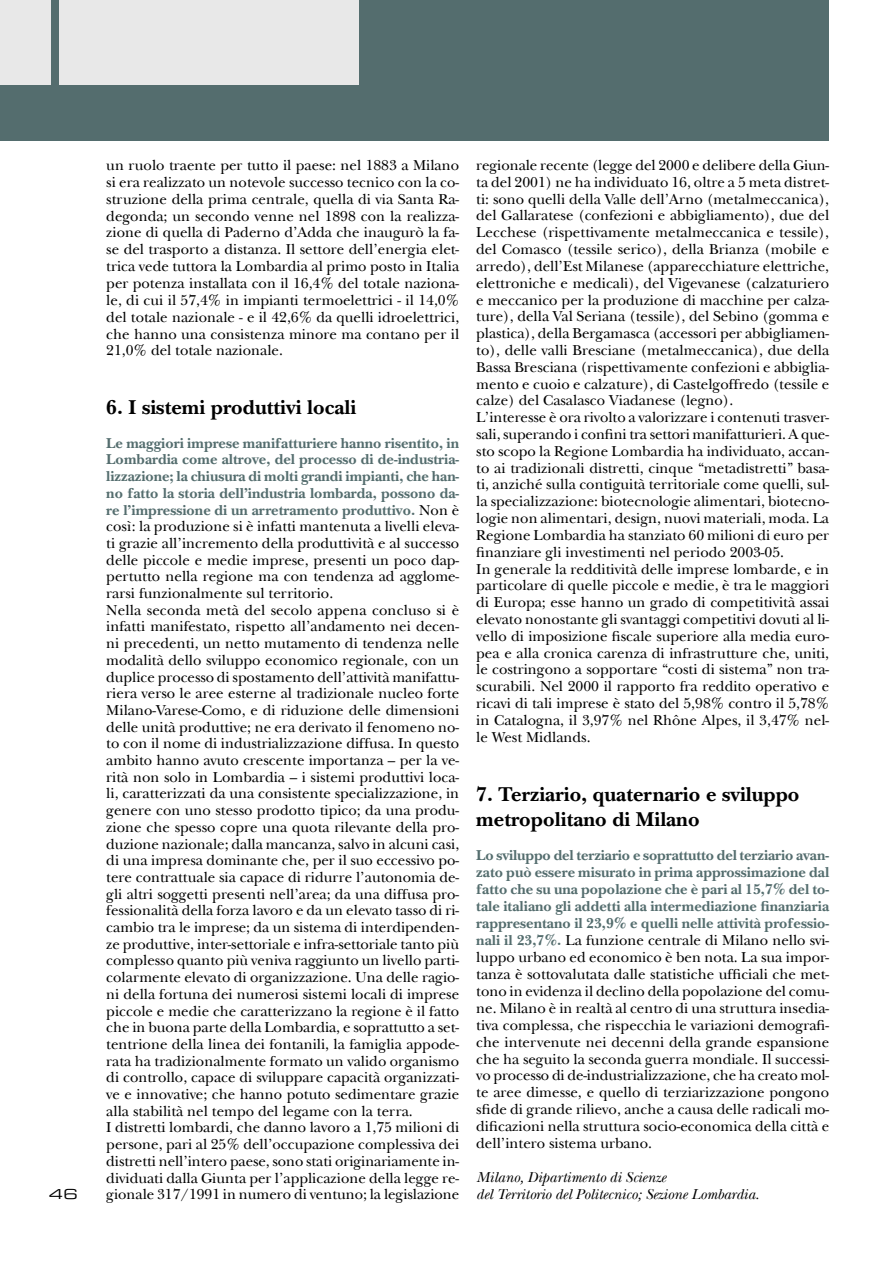
<style>
.page{position:relative;width:893px;height:1263px;background:#fff}
.page>*{position:absolute;margin:0;border:0;box-sizing:border-box;transform-origin:0 0}
.t1{font:700 21px/25.3px "New Baskerville";color:#000}
.t2{font:15px/16.8px "New Baskerville";color:#000;text-align:justify}
.t3{font:italic 15px/17px "New Baskerville";color:#000}
.t4{font:13.5px "Eurostile Extended Two";color:#000;scale:1.11 1}
.s1{font-weight:700;color:#546d6e}
</style>
<div class="page">
<div style="left:0;top:0;width:829px;height:140px;background:#546d6e"></div>
<div style="left:0;top:0;width:51px;height:85px;background:#e8e8e8"></div>
<div style="left:60px;top:0;width:299px;height:85px;background:#e8e8e8"></div>
<p class="t4" style="left:49px;top:1185px;width:28px">46</p>
<p class="t2" style="left:106px;top:157px;width:354px">un ruolo traente per tutto il paese: nel 1883 a Milano si era realizzato un notevole successo tecnico con la co&shy;struzione della prima centrale, quella di via Santa Ra&shy;degonda; un secondo venne nel 1898 con la realizza&shy;zione di quella di Paderno d’Adda che inaugurò la fa&shy;se del trasporto a distanza. Il settore dell’energia elet&shy;trica vede tuttora la Lombardia al primo posto in Italia per potenza installata con il 16,4% del totale naziona&shy;le, di cui il 57,4% in impianti termoelettrici - il 14,0% del totale nazionale - e il 42,6% da quelli idroelettrici, che hanno una consistenza minore ma contano per il 21,0% del totale nazionale.</p>
<h1 class="t1" style="left:106px;top:395px;width:252px">6. I sistemi produttivi locali</h1>
<p class="t2" style="left:106px;top:434px;width:355px;text-align:left"><span class="s1">Le maggiori imprese manifatturiere hanno risentito, in Lombardia come altrove, del processo di de-industria&shy;lizzazione; la chiusura di molti grandi impianti, che han&shy;no fatto la storia dell’industria lombarda, possono da&shy;re l’impressione di un arretramento produttivo.</span> Non è così: la produzione si è infatti mantenuta a livelli eleva&shy;ti grazie all’incremento della produttività e al successo delle piccole e medie imprese, presenti un poco dap&shy;pertutto nella regione ma con tendenza ad agglome&shy;rarsi funzionalmente sul territorio.<br>Nella seconda metà del secolo appena concluso si è infatti manifestato, rispetto all’andamento nei decen&shy;ni precedenti, un netto mutamento di tendenza nelle modalità dello sviluppo economico regionale, con un duplice processo di spostamento dell’attività manifattu&shy;riera verso le aree esterne al tradizionale nucleo forte Milano-Varese-Como, e di riduzione delle dimensioni delle unità produttive; ne era derivato il fenomeno no&shy;to con il nome di industrializzazione diffusa. In questo ambito hanno avuto crescente importanza – per la ve&shy;rità non solo in Lombardia – i sistemi produttivi loca&shy;li, caratterizzati da una consistente specializzazione, in genere con uno stesso prodotto tipico; da una produ&shy;zione che spesso copre una quota rilevante della pro&shy;duzione nazionale; dalla mancanza, salvo in alcuni casi, di una impresa dominante che, per il suo eccessivo po&shy;tere contrattuale sia capace di ridurre l’autonomia de&shy;gli altri soggetti presenti nell’area; da una diffusa pro&shy;fessionalità della forza lavoro e da un elevato tasso di ri&shy;cambio tra le imprese; da un sistema di interdipenden&shy;ze produttive, inter-settoriale e infra-settoriale tanto più complesso quanto più veniva raggiunto un livello parti&shy;colarmente elevato di organizzazione. Una delle ragio&shy;ni della fortuna dei numerosi sistemi locali di imprese piccole e medie che caratterizzano la regione è il fatto che in buona parte della Lombardia, e soprattutto a set&shy;tentrione della linea dei fontanili, la famiglia appode&shy;rata ha tradizionalmente formato un valido organismo di controllo, capace di sviluppare capacità organizzati&shy;ve e innovative; che hanno potuto sedimentare grazie alla stabilità nel tempo del legame con la terra.<br>I distretti lombardi, che danno lavoro a 1,75 milioni di persone, pari al 25% dell’occupazione complessiva dei distretti nell’intero paese, sono stati originariamente in&shy;dividuati dalla Giunta per l’applicazione della legge re&shy;gionale 317/1991 in numero di ventuno; la legislazione</p>
<p class="t2" style="left:476px;top:157px;width:355px;text-align:left">regionale recente (legge del 2000 e delibere della Giun&shy;ta del 2001) ne ha individuato 16, oltre a 5 meta distret&shy;ti: sono quelli della Valle dell’Arno (metalmeccanica), del Gallaratese (confezioni e abbigliamento), due del Lecchese (rispettivamente metalmeccanica e tessile), del Comasco (tessile serico), della Brianza (mobile e arredo), dell’Est Milanese (apparecchiature elettriche, elettroniche e medicali), del Vigevanese (calzaturiero e meccanico per la produzione di macchine per calza&shy;ture), della Val Seriana (tessile), del Sebino (gomma e plastica), della Bergamasca (accessori per abbigliamen&shy;to), delle valli Bresciane (metalmeccanica), due della Bassa Bresciana (rispettivamente confezioni e abbiglia&shy;mento e cuoio e calzature), di Castelgoffredo (tessile e calze) del Casalasco Viadanese (legno).<br>L’interesse è ora rivolto a valorizzare i contenuti trasver&shy;sali, superando i confini tra settori manifatturieri. A que&shy;sto scopo la Regione Lombardia ha individuato, accan&shy;to ai tradizionali distretti, cinque “metadistretti” basa&shy;ti, anziché sulla contiguità territoriale come quelli, sul&shy;la specializzazione: biotecnologie alimentari, biotecno&shy;logie non alimentari, design, nuovi materiali, moda. La Regione Lombardia ha stanziato 60 milioni di euro per finanziare gli investimenti nel periodo 2003-05.<br>In generale la redditività delle imprese lombarde, e in particolare di quelle piccole e medie, è tra le maggiori di Europa; esse hanno un grado di competitività assai elevato nonostante gli svantaggi competitivi dovuti al li&shy;vello di imposizione fiscale superiore alla media euro&shy;pea e alla cronica carenza di infrastrutture che, uniti, le costringono a sopportare “costi di sistema” non tra&shy;scurabili. Nel 2000 il rapporto fra reddito operativo e ricavi di tali imprese è stato del 5,98% contro il 5,78% in Catalogna, il 3,97% nel Rhône Alpes, il 3,47% nel&shy;le West Midlands.</p>
<h1 class="t1" style="left:476px;top:781px;width:325px">7. Terziario, quaternario e sviluppo metropolitano di Milano</h1>
<p class="t2" style="left:476px;top:846px;width:354px"><span class="s1">Lo sviluppo del terziario e soprattutto del terziario avan&shy;zato può essere misurato in prima approssimazione dal fatto che su una popolazione che è pari al 15,7% del to&shy;tale italiano gli addetti alla intermediazione finanziaria rappresentano il 23,9% e quelli nelle attività professio&shy;nali il 23,7%.</span> La funzione centrale di Milano nello svi&shy;luppo urbano ed economico è ben nota. La sua impor&shy;tanza è sottovalutata dalle statistiche ufficiali che met&shy;tono in evidenza il declino della popolazione del comu&shy;ne. Milano è in realtà al centro di una struttura insedia&shy;tiva complessa, che rispecchia le variazioni demografi&shy;che intervenute nei decenni della grande espansione che ha seguito la seconda guerra mondiale. Il successi&shy;vo processo di de-industrializzazione, che ha creato mol&shy;te aree dimesse, e quello di terziarizzazione pongono sfide di grande rilievo, anche a causa delle radicali mo&shy;dificazioni nella struttura socio-economica della città e dell’intero sistema urbano.</p>
<p class="t3" style="left:476px;top:1169px;width:285px">Milano, Dipartimento di Scienze<br>del Territorio del Politecnico; Sezione Lombardia.</p>
</div>
